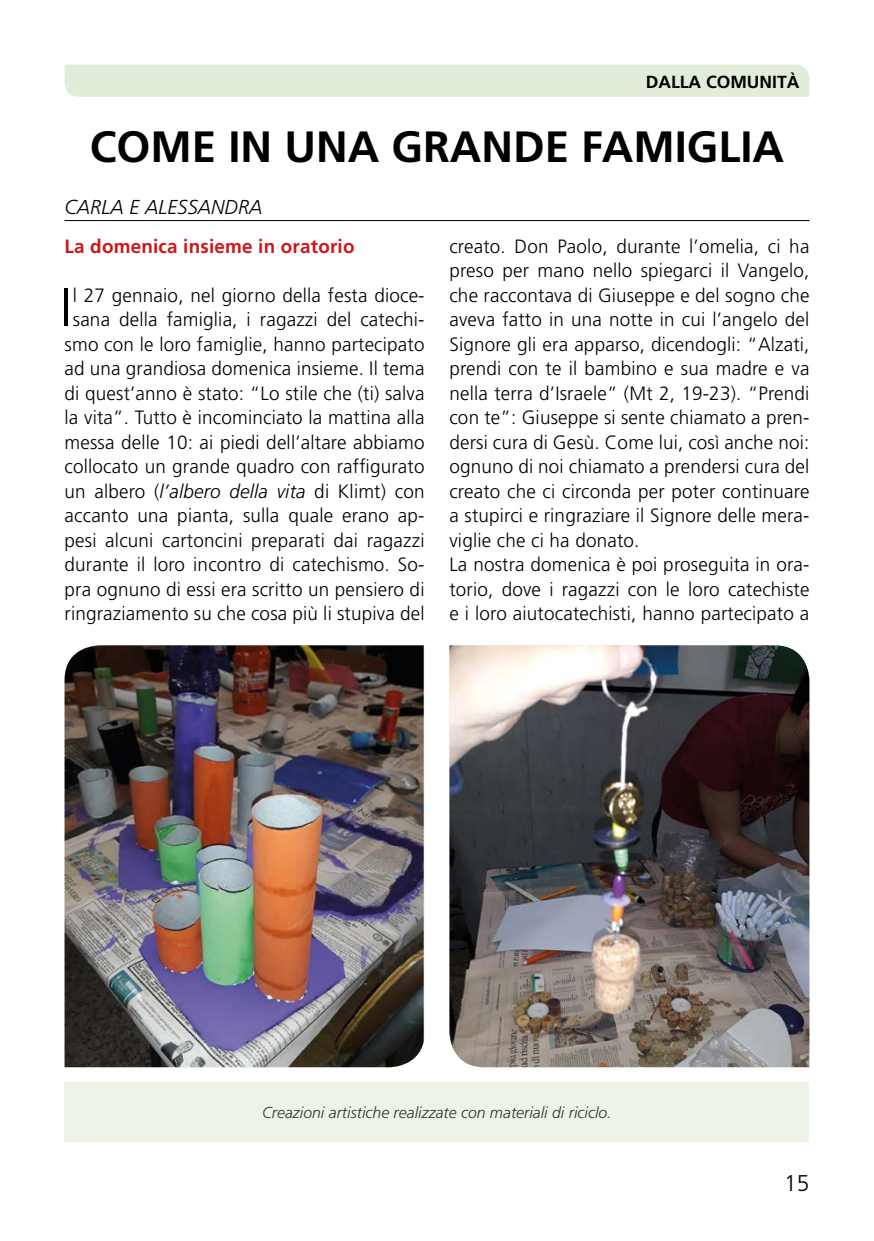
<style>
.page{position:relative;width:874px;height:1241px;background:#fff}
.page>*{position:absolute;margin:0;border:0;box-sizing:border-box;transform-origin:0 0}
.t1{font:300 54.43px "Frutiger";color:#000}
.t2{font:700 43.75px "Frutiger";color:#000}
.t3{font:300 22.75px "Frutiger";color:#000}
.t4{font:italic 300 20.12px "Frutiger";color:#000}
.t5{font:300 19.25px/24.5px "Frutiger";letter-spacing:.01em;color:#000;text-align:center}
.t6{font:700 19.25px "Frutiger";letter-spacing:.01em;color:#cd171a}
.t7{font:700 17.5px "Frutiger";color:#000}
.t8{font:italic 300 15.75px "Frutiger";color:#000}
.s1{font-style:italic}
</style>
<div class="page">
<div style="left:64px;top:64px;width:745px;height:33px;background:#e2edd9"></div>
<hr style="left:64px;top:220px;width:745px;height:1px;background:#000">
<img style="left:64px;top:645px;width:359px;height:422px">
<img style="left:449px;top:645px;width:360px;height:422px">
<div style="left:64px;top:1081px;width:745px;height:60px;background:#e9f1e2"></div>
<p class="t7" style="left:645px;top:71px;width:155px">DALLA COMUNITÀ</p>
<h2 class="t2" style="left:90px;top:121px;width:695px">COME IN UNA GRANDE FAMIGLIA</h2>
<p class="t4" style="left:64px;top:195px;width:199px">CARLA E ALESSANDRA</p>
<p class="t6" style="left:64px;top:235px;width:291px">La domenica insieme in oratorio</p>
<h1 class="t1" style="left:60px;top:276px;width:13px">I</h1>
<p class="t5" style="left:64px;top:283px;width:361px">l 27 gennaio, nel giorno della festa dioce&shy;sana della famiglia, i ragazzi del catechi&shy;smo con le loro famiglie, hanno partecipato ad una grandiosa domenica insieme. Il tema di quest’anno è stato: “Lo stile che (ti) salva la vita”. Tutto è incominciato la mattina alla messa delle 10: ai piedi dell’altare abbiamo collocato un grande quadro con raffigurato un albero (<span class="s1">l’albero della vita</span> di Klimt) con accanto una pianta, sulla quale erano ap&shy;pesi alcuni cartoncini preparati dai ragazzi durante il loro incontro di catechismo. So&shy;pra ognuno di essi era scritto un pensiero di ringraziamento su che cosa più li stupiva del</p>
<p class="t5" style="left:449px;top:234px;width:361px;text-align:left">creato. Don Paolo, durante l’omelia, ci ha preso per mano nello spiegarci il Vangelo, che raccontava di Giuseppe e del sogno che aveva fatto in una notte in cui l’angelo del Signore gli era apparso, dicendogli: “Alzati, prendi con te il bambino e sua madre e va nella terra d’Israele” (Mt 2, 19-23). “Prendi con te”: Giuseppe si sente chiamato a pren&shy;dersi cura di Gesù. Come lui, così anche noi: ognuno di noi chiamato a prendersi cura del creato che ci circonda per poter continuare a stupirci e ringraziare il Signore delle mera&shy;viglie che ci ha donato.<br>La nostra domenica è poi proseguita in ora&shy;torio, dove i ragazzi con le loro catechiste e i loro aiutocatechisti, hanno partecipato a</p>
<p class="t8" style="left:262px;top:1103px;width:351px">Creazioni artistiche realizzate con materiali di riciclo.</p>
<p class="t3" style="left:783px;top:1170px;width:27px">15</p>
</div>
